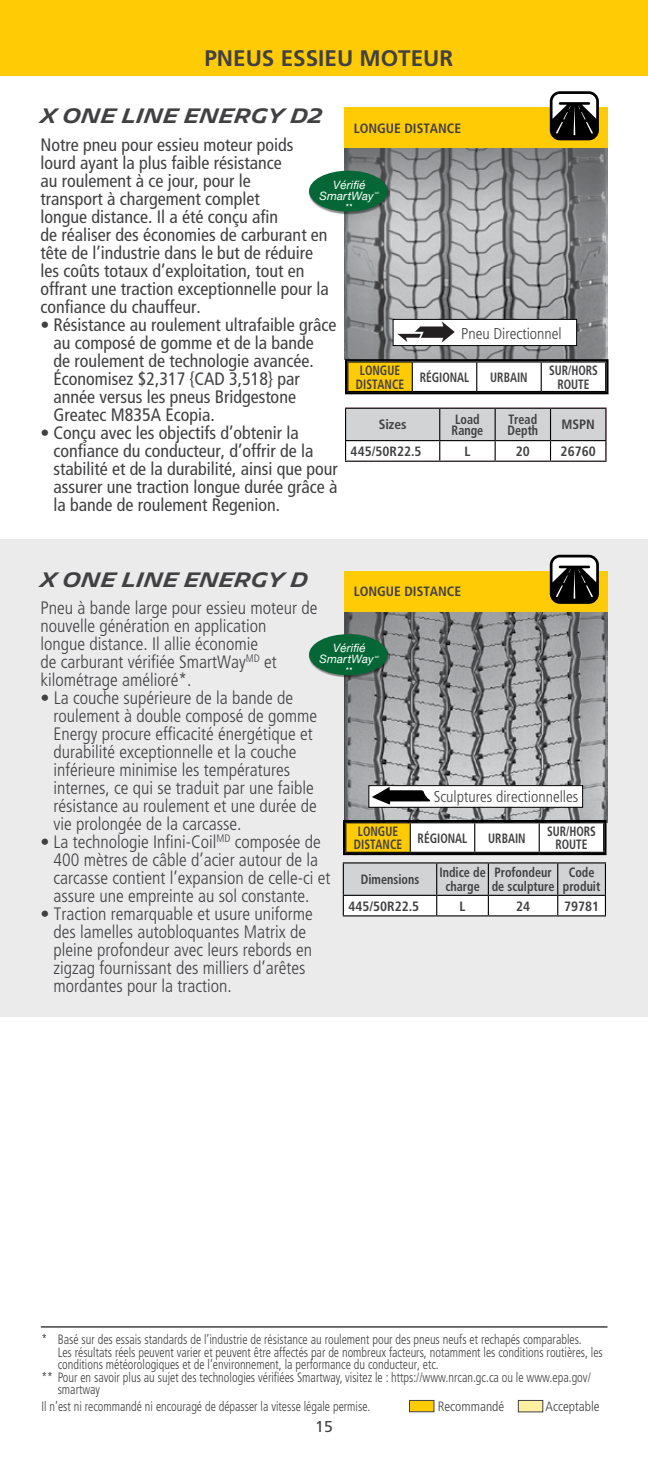
<style>
.page{position:relative;width:648px;height:1458px;background:#fff}
.page>*{position:absolute;margin:0;border:0;box-sizing:border-box;transform-origin:0 0}
.t1{font:700 22.5px "Frutiger LT Std";color:#414042}
.t2{font:600 20.25px "Michelin";color:#414042;scale:.95 1}
.t3{font:300 condensed 18px/18px "Frutiger LT Std";color:#414042}
.t4{font:condensed 18px/18px "Frutiger LT Std";color:#414042}
.t5{font:300 condensed 15.75px "Frutiger LT Std";color:#414042}
.t6{font:15.75px "Frutiger LT Std";color:#414042}
.t7{font:300 condensed 13.5px "Frutiger LT Std";color:#414042;scale:.9 1}
.t8{font:700 condensed 13.5px/13.5px "Frutiger LT Std";color:#414042;scale:.85 1}
.t9{font:700 condensed 13.5px "Frutiger LT Std";color:#414042}
.t10{font:700 condensed 13.5px/13.5px "Frutiger LT Std";color:#414042;scale:.9 1}
.t11{font:300 condensed 13.5px "Frutiger LT Std";color:#414042}
.t12{font:italic 11.47px/11.2px "Helvetica Neue";letter-spacing:.01em;color:#fff;text-align:center}
.t13{font:italic 2.93px "Helvetica Neue";color:#fff}
</style>
<div class="page">
<hr style="left:41px;top:1326px;width:567px;height:2px;background:#000">
<div style="left:0;top:539px;width:648px;height:478px;background:#ebebec"></div>
<div style="left:0;top:0;width:648px;height:76px;background:#ffcb05"></div>
<img style="left:345px;top:148px;width:263px;height:211px">
<img style="left:309px;top:171px;width:81px;height:43px">
<div style="left:309px;top:171px;width:79px;height:41px;background:#056735;border-radius:50%"></div>
<svg style="left:346px;top:204px;width:6px;height:2px"></svg>
<div style="left:344px;top:108px;width:264px;height:40px;background:#ffcb05"></div>
<svg style="left:550px;top:91px;width:49px;height:49px"></svg>
<img style="left:345px;top:612px;width:263px;height:211px">
<img style="left:309px;top:634px;width:81px;height:44px">
<div style="left:309px;top:634px;width:79px;height:41px;background:#056735;border-radius:50%"></div>
<svg style="left:346px;top:667px;width:6px;height:3px"></svg>
<div style="left:344px;top:571px;width:264px;height:41px;background:#ffcb05"></div>
<svg style="left:550px;top:555px;width:49px;height:49px;background:#4d4c48"></svg>
<div style="left:518px;top:1400px;width:25px;height:12px;background:#fff0a1;border:1px solid #414042"></div>
<div style="left:409px;top:1400px;width:25px;height:12px;background:#ffcb05;border:1px solid #414042"></div>
<div style="left:393px;top:319px;width:184px;height:27px;background:#fff"></div>
<svg style="left:397px;top:321px;width:58px;height:22px"></svg>
<div style="left:393px;top:319px;width:184px;height:27px;border:1px solid #000"></div>
<div style="left:348px;top:362px;width:64px;height:30px;background:#ffcb05"></div>
<hr style="left:347px;top:361px;width:65px;height:2px;background:#000">
<hr style="left:541px;top:361px;width:65px;height:2px;background:#000">
<svg style="left:412px;top:362px;width:130px;height:29px"></svg>
<svg style="left:605px;top:363px;width:1px;height:28px"></svg>
<div style="left:345px;top:359px;width:264px;height:35px;border:2px solid #000"></div>
<svg style="left:345px;top:408px;width:261px;height:53px"></svg>
<hr style="left:345px;top:461px;width:95px;height:1px;background:#000">
<hr style="left:440px;top:461px;width:55px;height:1px;background:#000">
<hr style="left:495px;top:461px;width:56px;height:1px;background:#000">
<hr style="left:551px;top:461px;width:55px;height:1px;background:#000">
<div style="left:369px;top:786px;width:214px;height:21px;background:#fff"></div>
<svg style="left:372px;top:787px;width:58px;height:17px"></svg>
<div style="left:369px;top:785px;width:214px;height:23px;border:1px solid #000"></div>
<div style="left:346px;top:823px;width:64px;height:29px;background:#ffcb05"></div>
<div style="left:539px;top:823px;width:65px;height:29px;background:#fff"></div>
<svg style="left:410px;top:823px;width:130px;height:29px;background:#f3f3f3"></svg>
<svg style="left:603px;top:823px;width:1px;height:29px"></svg>
<div style="left:343px;top:820px;width:264px;height:35px;border:2px solid #000"></div>
<hr style="left:343px;top:862px;width:94px;height:2px;background:#000">
<hr style="left:437px;top:862px;width:51px;height:2px;background:#000">
<hr style="left:488px;top:862px;width:70px;height:2px;background:#000">
<hr style="left:558px;top:862px;width:48px;height:2px;background:#000">
<svg style="left:343px;top:863px;width:263px;height:52px;background:#d6d7d8"></svg>
<hr style="left:343px;top:915px;width:94px;height:1px;background:#000">
<hr style="left:437px;top:915px;width:51px;height:1px;background:#000">
<hr style="left:488px;top:915px;width:70px;height:1px;background:#000">
<hr style="left:558px;top:915px;width:48px;height:1px;background:#000">
<p class="t1" style="left:204px;top:45px;width:250px">PNEUS ESSIEU MOTEUR</p>
<p class="t2" style="left:40px;top:104px;width:299px">X ONE LINE ENERGY D2</p>
<p class="t4" style="left:40px;top:136px;width:290px">Notre pneu pour essieu moteur poids lourd ayant la plus faible résistance<br>au roulement à ce jour, pour le<br>transport à chargement complet<br>longue distance. Il a été conçu afin<br>de réaliser des économies de carburant en tête de l’industrie dans le but de réduire les coûts totaux d’exploitation, tout en offrant une traction exceptionnelle pour la confiance du chauffeur.</p>
<p class="t4" style="left:53px;top:316px;width:284px;text-indent:-13px">• Résistance au roulement ultrafaible grâce au composé de gomme et de la bande<br>de roulement de technologie avancée.<br>Économisez $2,317 {CAD 3,518} par année versus les pneus Bridgestone Greatec M835A Ecopia.</p>
<p class="t4" style="left:53px;top:424px;width:286px;text-indent:-13px">• Conçu avec les objectifs d’obtenir la confiance du conducteur, d’offrir de la stabilité et de la durabilité, ainsi que pour assurer une traction longue durée grâce à la bande de roulement Regenion.</p>
<p class="t9" style="left:354px;top:120px;width:109px">LONGUE DISTANCE</p>
<p class="t12" style="left:320px;top:180px;width:56px">Vérifié<br>SmartWay</p>
<p class="t13" style="left:375px;top:191px;width:6px">MD</p>
<p class="t5" style="left:461px;top:325px;width:102px">Pneu Directionnel</p>
<p class="t8" style="left:356px;top:364px;width:58px">LONGUE<br>DISTANCE</p>
<p class="t8" style="left:420px;top:370px;width:60px">RÉGIONAL</p>
<p class="t8" style="left:490px;top:370px;width:46px">URBAIN</p>
<p class="t8" style="left:549px;top:364px;width:59px;text-align:center">SUR/HORS<br>ROUTE</p>
<p class="t9" style="left:379px;top:417px;width:29px">Sizes</p>
<p class="t10" style="left:452px;top:414px;width:37px;line-height:11.2px">Load<br>Range</p>
<p class="t10" style="left:507px;top:414px;width:36px;line-height:11.2px">Tread<br>Depth</p>
<p class="t9" style="left:561px;top:417px;width:35px">MSPN</p>
<p class="t9" style="left:351px;top:443px;width:72px">445/50R22.5</p>
<p class="t9" style="left:464px;top:443px;width:7px">L</p>
<p class="t9" style="left:516px;top:443px;width:16px">20</p>
<p class="t9" style="left:561px;top:443px;width:37px">26760</p>
<p class="t2" style="left:40px;top:568px;width:284px">X ONE LINE ENERGY D</p>
<p class="t3" style="left:40px;top:599px;width:278px">Pneu à bande large pour essieu moteur de nouvelle génération en application<br>longue distance. Il allie économie<br>de carburant vérifiée SmartWay<sup>MD</sup> et kilométrage amélioré*.</p>
<p class="t3" style="left:53px;top:689px;width:265px;text-indent:-13px">• La couche supérieure de la bande de roulement à double composé de gomme Energy procure efficacité énergétique et durabilité exceptionnelle et la couche inférieure minimise les températures internes, ce qui se traduit par une faible résistance au roulement et une durée de vie prolongée de la carcasse.</p>
<p class="t3" style="left:53px;top:833px;width:278px;text-indent:-13px">• La technologie Infini-Coil<sup>MD</sup> composée de 400 mètres de câble d’acier autour de la carcasse contient l’expansion de celle-ci et assure une empreinte au sol constante.</p>
<p class="t3" style="left:53px;top:905px;width:261px;text-indent:-13px">• Traction remarquable et usure uniforme des lamelles autobloquantes Matrix de pleine profondeur avec leurs rebords en zigzag fournissant des milliers d’arêtes mordantes pour la traction.</p>
<p class="t9" style="left:354px;top:584px;width:109px">LONGUE DISTANCE</p>
<p class="t12" style="left:320px;top:643px;width:56px">Vérifié<br>SmartWay</p>
<p class="t13" style="left:375px;top:654px;width:6px">MD</p>
<p class="t5" style="left:434px;top:788px;width:146px">Sculptures directionnelles</p>
<p class="t8" style="left:354px;top:824px;width:58px">LONGUE<br>DISTANCE</p>
<p class="t8" style="left:418px;top:831px;width:60px">RÉGIONAL</p>
<p class="t8" style="left:488px;top:831px;width:46px">URBAIN</p>
<p class="t8" style="left:547px;top:824px;width:59px;text-align:center">SUR/HORS<br>ROUTE</p>
<p class="t10" style="left:361px;top:873px;width:67px">Dimensions</p>
<p class="t10" style="left:439px;top:866px;width:53px;text-align:center">Indice de charge</p>
<p class="t10" style="left:492px;top:866px;width:71px">Profondeur de sculpture</p>
<p class="t10" style="left:563px;top:866px;width:43px;text-align:center">Code produit</p>
<p class="t9" style="left:348px;top:898px;width:72px">445/50R22.5</p>
<p class="t9" style="left:460px;top:898px;width:7px">L</p>
<p class="t9" style="left:516px;top:898px;width:16px">24</p>
<p class="t9" style="left:564px;top:898px;width:37px">79781</p>
<p class="t7" style="left:41px;top:1332px;width:602px">* Basé sur des essais standards de l’industrie de résistance au roulement pour des pneus neufs et rechapés comparables.</p>
<p class="t7" style="left:58px;top:1344px;width:607px">Les résultats réels peuvent varier et peuvent être affectés par de nombreux facteurs, notamment les conditions routières, les</p>
<p class="t7" style="left:58px;top:1357px;width:425px">conditions météorologiques et de l’environnement, la performance du conducteur, etc.</p>
<p class="t7" style="left:41px;top:1369px;width:612px">** Pour en savoir plus au sujet des technologies vérifiées Smartway, visitez le : https://www.nrcan.gc.ca ou le www.epa.gov/</p>
<p class="t7" style="left:58px;top:1382px;width:49px">smartway</p>
<p class="t7" style="left:41px;top:1399px;width:367px">Il n’est ni recommandé ni encouragé de dépasser la vitesse légale permise.</p>
<p class="t6" style="left:315px;top:1417px;width:19px">15</p>
<p class="t11" style="left:438px;top:1398px;width:68px">Recommandé</p>
<p class="t11" style="left:546px;top:1398px;width:56px">Acceptable</p>
</div>
